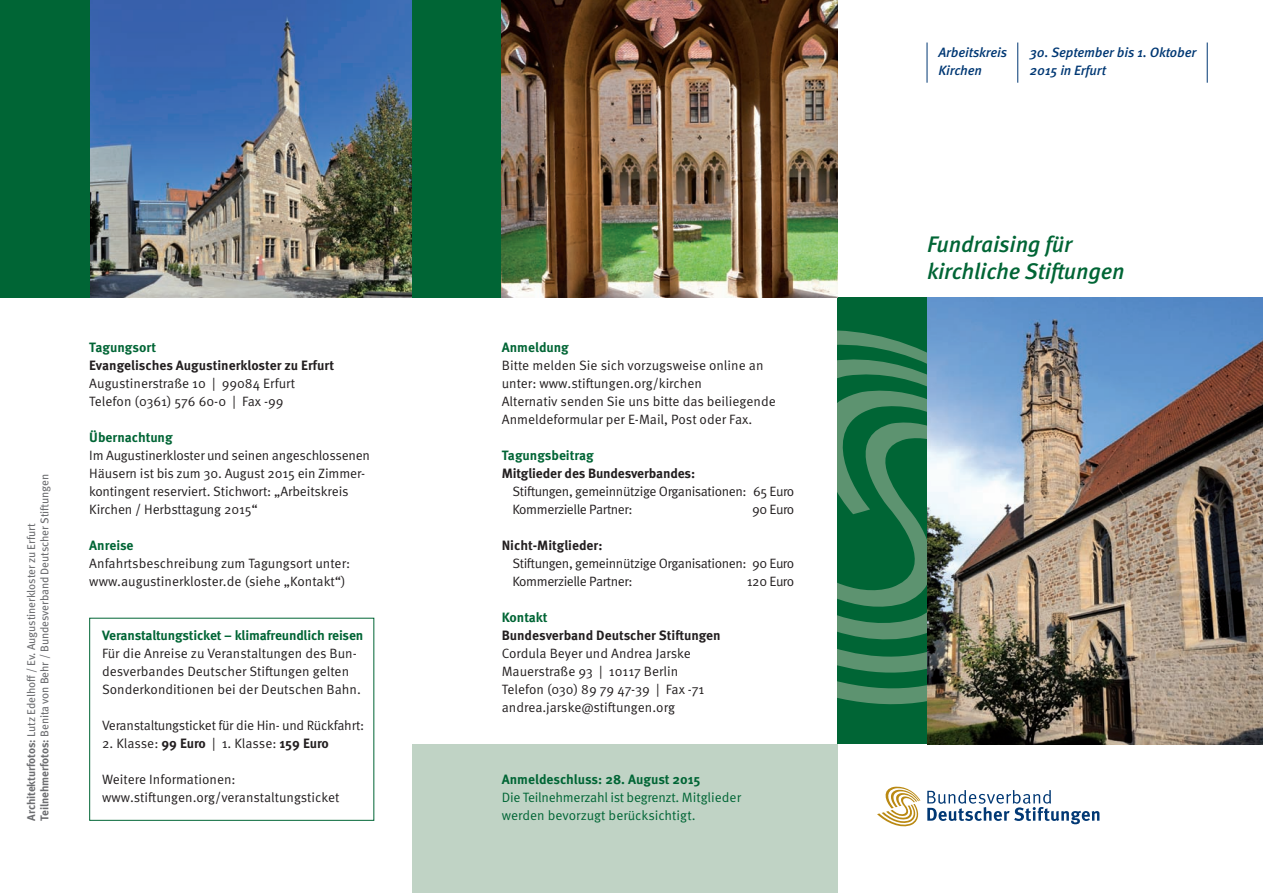
<style>
.page{position:relative;width:1263px;height:893px;background:#fff}
.page>*{position:absolute;margin:0;border:0;box-sizing:border-box;transform-origin:0 0}
.t1{font:italic 500 22.5px/27px "Meta OT";letter-spacing:-.01em;color:#006535}
.t2{font:13.5px/18px "Meta OT Norm";letter-spacing:-.005em;color:#231f20}
.t3{font:13.5px/18px "Meta OT Norm";letter-spacing:-.03em;color:#231f20}
.t4{font:700 13.5px "Meta OT";letter-spacing:-.005em;color:#006535}
.t5{font:700 13.5px "Meta OT";letter-spacing:-.005em;color:#231f20}
.t6{font:13.5px/18px "Meta OT Norm";letter-spacing:-.005em;color:#006535}
.t7{font:italic 500 13.5px/18px "Meta OT";letter-spacing:-.01em;color:#013874}
.t8{font:11.25px/13.5px "Meta OT";letter-spacing:-.01em;color:#6c6d70}
.s1{font-weight:700}
.s2{font-family:"Meta OT";font-weight:700}
</style>
<div class="page">
<img style="left:89px;top:0;width:323px;height:298px">
<div style="left:0;top:0;width:89px;height:298px;background:#006535"></div>
<div style="left:412px;top:0;width:90px;height:298px;background:#006535"></div>
<div style="left:412px;top:744px;width:426px;height:149px;background:#c0d3c5"></div>
<div style="left:838px;top:298px;width:89px;height:446px;background:#006535"></div>
<svg style="left:838px;top:330px;width:89px;height:375px"></svg>
<hr style="left:1207px;top:43px;width:1px;height:40px;background:#013874">
<hr style="left:1017px;top:43px;width:1px;height:40px;background:#013874">
<hr style="left:927px;top:43px;width:1px;height:40px;background:#013874">
<svg style="left:877px;top:786px;width:43px;height:41px"></svg>
<svg style="left:927px;top:790px;width:172px;height:34px"></svg>
<img style="left:927px;top:298px;width:336px;height:446px">
<img style="left:502px;top:0;width:336px;height:298px">
<div style="left:89px;top:618px;width:285px;height:203px;border:1px solid #006535"></div>
<p class="t8" style="left:25px;top:821px;width:348px;rotate:-90deg"><span class="s1">Architekturfotos:</span> Lutz Edelhoff / Ev. Augustinerkloster zu Erfurt<br><span class="s1">Teilnehmerfotos:</span> Benita von Behr / Bundesverband Deutscher Stiftungen</p>
<p class="t4" style="left:89px;top:339px;width:68px">Tagungsort</p>
<p class="t5" style="left:89px;top:357px;width:246px">Evangelisches Augustinerkloster zu Erfurt</p>
<p class="t2" style="left:89px;top:375px;width:207px">Augustinerstraße 10 | 99084 Erfurt<br>Telefon (0361) 576 60-0 | Fax -99</p>
<p class="t4" style="left:89px;top:429px;width:85px">Übernachtung</p>
<p class="t2" style="left:89px;top:447px;width:282px">Im Augustinerkloster und seinen angeschlossenen Häusern ist bis zum 30. August 2015 ein Zimmer&shy;kontingent reserviert. Stichwort: „Arbeitskreis Kirchen / Herbsttagung 2015“</p>
<p class="t4" style="left:89px;top:537px;width:46px">Anreise</p>
<p class="t2" style="left:89px;top:555px;width:262px">Anfahrtsbeschreibung zum Tagungsort unter: www.augustinerkloster.de (siehe „Kontakt“)</p>
<p class="t4" style="left:102px;top:627px;width:263px">Veranstaltungsticket – klimafreundlich reisen</p>
<p class="t2" style="left:102px;top:645px;width:260px">Für die Anreise zu Veranstaltungen des Bun&shy;desverbandes Deutscher Stiftungen gelten<br>Sonderkonditionen bei der Deutschen Bahn.</p>
<p class="t2" style="left:102px;top:717px;width:264px">Veranstaltungsticket für die Hin- und Rückfahrt:</p>
<p class="t2" style="left:102px;top:735px;width:228px">2. Klasse: <span class="s2">99 Euro</span> | 1. Klasse: <span class="s2">159 Euro</span></p>
<p class="t2" style="left:102px;top:771px;width:239px">Weitere Informationen: www.stiftungen.org/veranstaltungsticket</p>
<p class="t4" style="left:502px;top:339px;width:69px">Anmeldung</p>
<p class="t2" style="left:502px;top:357px;width:275px">Bitte melden Sie sich vorzugsweise online an unter: www.stiftungen.org/kirchen<br>Alternativ senden Sie uns bitte das beiliegende Anmeldeformular per E-Mail, Post oder Fax.</p>
<p class="t4" style="left:502px;top:447px;width:93px">Tagungsbeitrag</p>
<p class="t5" style="left:502px;top:465px;width:195px">Mitglieder des Bundesverbandes:</p>
<p class="t3" style="left:512px;top:483px;width:283px">Stiftungen, gemeinnützige Organisationen: 65 Euro<br>Kommerzielle Partner:</p>
<p class="t2" style="left:752px;top:501px;width:44px">90 Euro</p>
<p class="t5" style="left:502px;top:537px;width:102px">Nicht-Mitglieder:</p>
<p class="t3" style="left:512px;top:555px;width:283px">Stiftungen, gemeinnützige Organisationen: 90 Euro<br>Kommerzielle Partner:</p>
<p class="t2" style="left:747px;top:573px;width:49px">120 Euro</p>
<p class="t4" style="left:502px;top:609px;width:47px">Kontakt</p>
<p class="t5" style="left:502px;top:627px;width:220px">Bundesverband Deutscher Stiftungen</p>
<p class="t2" style="left:502px;top:645px;width:204px">Cordula Beyer und Andrea Jarske<br>Mauerstraße 93 | 10117 Berlin<br>Telefon (030) 89 79 47-39 | Fax -71 andrea.jarske@stiftungen.org</p>
<p class="t4" style="left:502px;top:771px;width:200px">Anmeldeschluss: 28. August 2015</p>
<p class="t6" style="left:502px;top:788px;width:241px">Die Teilnehmerzahl ist begrenzt. Mitglieder werden bevorzugt berücksichtigt.</p>
<p class="t7" style="left:938px;top:44px;width:70px">Arbeitskreis<br>Kirchen</p>
<p class="t7" style="left:1030px;top:44px;width:168px">30. September bis 1. Oktober<br>2015 in Erfurt</p>
<h1 class="t1" style="left:927px;top:231px;width:199px">Fundraising für kirchliche Stiftungen</h1>
</div>
